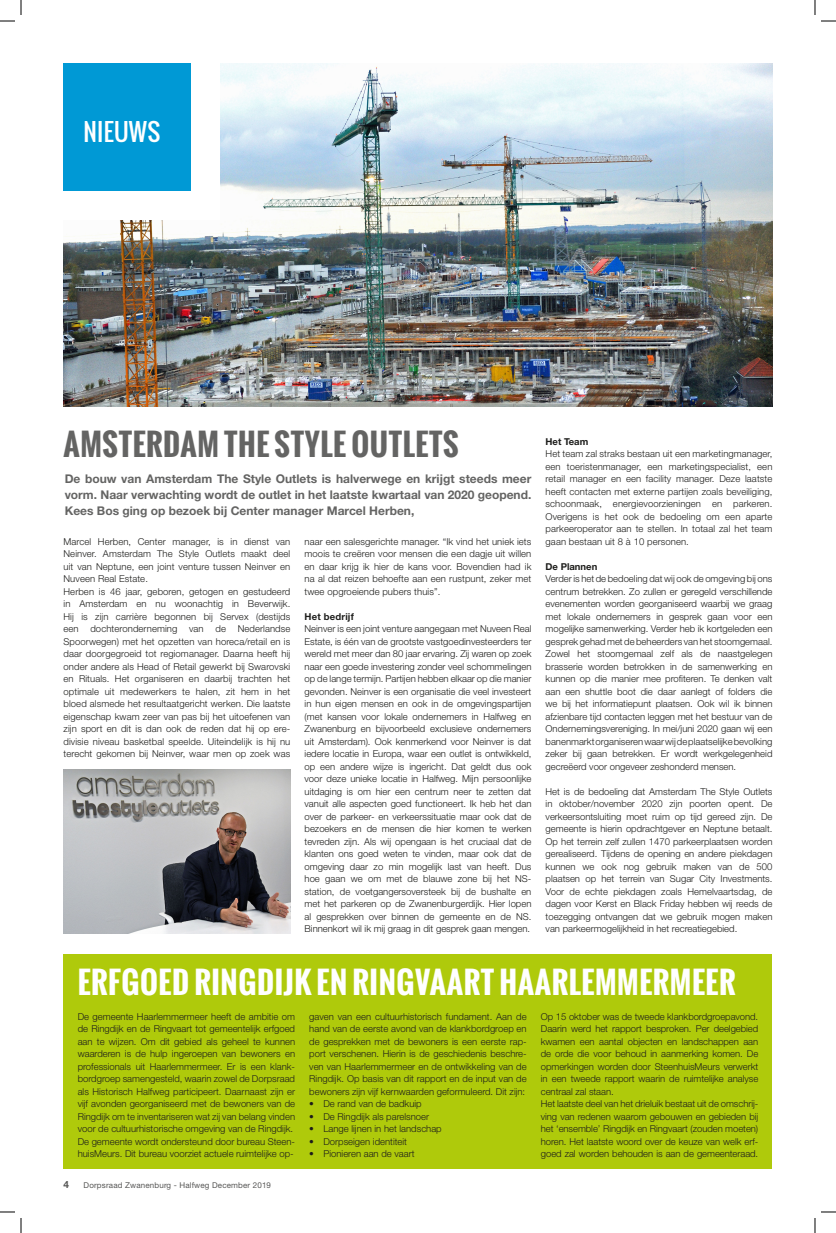
<style>
.page{position:relative;width:836px;height:1233px;background:#fff}
.page>*{position:absolute;margin:0;border:0;box-sizing:border-box;transform-origin:0 0}
.t1{font:700 30px "Oswald";letter-spacing:.02em;color:#fff}
.t2{font:700 30px "Oswald";letter-spacing:.02em;color:#646463}
.t3{font:24px "Oswald";letter-spacing:.01em;color:#fff}
.t4{font:700 12px/16px "Helvetica Neue LT Std";color:#646463;text-align:justify}
.t5{font:700 10px "Helvetica Neue LT Std";color:#575756}
.t6{font:300 9.5px/12.5px "Helvetica Neue LT Std";color:#1d1d1b;text-align:justify}
.t7{font:700 9.5px "Helvetica Neue LT Std";color:#1d1d1b}
.t8{font:700 9.5px "Helvetica Neue LT Std";letter-spacing:.02em;color:#1d1d1b}
.t9{font:8px "Helvetica Neue LT Std";letter-spacing:.02em;color:#575756}
</style>
<div class="page">
<img style="left:64px;top:64px;width:708px;height:343px">
<div style="left:21px;top:21px;width:198px;height:198px;background:#fff"></div>
<div style="left:64px;top:64px;width:127px;height:127px;background:#0099d5"></div>
<div style="left:64px;top:954px;width:708px;height:214px;background:#afca0b"></div>
<img style="left:64px;top:769px;width:226px;height:164px">
<svg style="left:0;top:1211px;width:15px;height:1px"></svg>
<svg style="left:821px;top:1211px;width:15px;height:1px"></svg>
<svg style="left:0;top:0;width:22px;height:22px"></svg>
<svg style="left:20px;top:1218px;width:2px;height:15px"></svg>
<svg style="left:814px;top:0;width:22px;height:22px"></svg>
<svg style="left:814px;top:1218px;width:2px;height:15px"></svg>
<h2 class="t3" style="left:83px;top:113px;width:78px">NIEUWS</h2>
<h1 class="t2" style="left:64px;top:422px;width:396px">AMSTERDAM THE STYLE OUTLETS</h1>
<p class="t4" style="left:65px;top:470px;width:468px">De bouw van Amsterdam The Style Outlets is halverwege en krijgt steeds meer vorm. Naar verwachting wordt de outlet in het laatste kwartaal van 2020 geopend.<br>Kees Bos ging op bezoek bij Center manager Marcel Herben,</p>
<p class="t6" style="left:64px;top:535px;width:228px;text-align:left">Marcel Herben, Center manager, is in dienst van Neinver. Amsterdam The Style Outlets maakt deel uit van Neptune, een joint venture tussen Neinver en Nuveen Real Estate.<br>Herben is 46 jaar, geboren, getogen en gestudeerd in Amsterdam en nu woonachtig in Beverwijk.<br>Hij is zijn carrière begonnen bij Servex (destijds een dochteronderneming van de Nederlandse Spoorwegen) met het opzetten van horeca/retail en is daar doorgegroeid tot regiomanager. Daarna heeft hij onder andere als Head of Retail gewerkt bij Swarovski en Rituals. Het organiseren en daarbij trachten het optimale uit medewerkers te halen, zit hem in het bloed alsmede het resultaatgericht werken. Die laatste eigenschap kwam zeer van pas bij het uitoefenen van zijn sport en dit is dan ook de reden dat hij op ere&shy;divisie niveau basketbal speelde. Uiteindelijk is hij nu terecht gekomen bij Neinver, waar men op zoek was</p>
<p class="t6" style="left:304px;top:535px;width:228px">naar een salesgerichte manager. “Ik vind het uniek iets moois te creëren voor mensen die een dagje uit willen en daar krijg ik hier de kans voor. Bovendien had ik na al dat reizen behoefte aan een rustpunt, zeker met twee opgroeiende pubers thuis”.</p>
<p class="t8" style="left:304px;top:610px;width:51px">Het bedrijf</p>
<p class="t6" style="left:304px;top:622px;width:228px">Neinver is een joint venture aangegaan met Nuveen Real Estate, is één van de grootste vastgoedinvesteerders ter wereld met meer dan 80 jaar ervaring. Zij waren op zoek naar een goede investering zonder veel schommelingen op de lange termijn. Partijen hebben elkaar op die manier gevonden. Neinver is een organisatie die veel investeert in hun eigen mensen en ook in de omgevingspartijen (met kansen voor lokale ondernemers in Halfweg en Zwanenburg en bijvoorbeeld exclusieve ondernemers uit Amsterdam). Ook kenmerkend voor Neinver is dat iedere locatie in Europa, waar een outlet is ontwikkeld, op een andere wijze is ingericht. Dat geldt dus ook voor deze unieke locatie in Halfweg. Mijn persoonlijke uitdaging is om hier een centrum neer te zetten dat vanuit alle aspecten goed functioneert. Ik heb het dan over de parkeer- en verkeerssituatie maar ook dat de bezoekers en de mensen die hier komen te werken tevreden zijn. Als wij opengaan is het cruciaal dat de klanten ons goed weten te vinden, maar ook dat de omgeving daar zo min mogelijk last van heeft. Dus hoe gaan we om met de blauwe zone bij het NS&shy;station, de voetgangersoversteek bij de bushalte en met het parkeren op de Zwanenburgerdijk. Hier lopen al gesprekken over binnen de gemeente en de NS.<br>Binnenkort wil ik mij graag in dit gesprek gaan mengen.</p>
<p class="t7" style="left:545px;top:435px;width:44px">Het Team</p>
<p class="t6" style="left:545px;top:447px;width:228px">Het team zal straks bestaan uit een marketingmanager, een toeristenmanager, een marketingspecialist, een retail manager en een facility manager. Deze laatste heeft contacten met externe partijen zoals beveiliging, schoonmaak, energievoorzieningen en parkeren.<br>Overigens is het ook de bedoeling om een aparte parkeeroperator aan te stellen. In totaal zal het team gaan bestaan uit 8 à 10 personen.</p>
<p class="t7" style="left:545px;top:560px;width:53px">De Plannen</p>
<p class="t6" style="left:545px;top:572px;width:228px">Verder is het de bedoeling dat wij ook de omgeving bij ons centrum betrekken. Zo zullen er geregeld verschillende evenementen worden georganiseerd waarbij we graag met lokale ondernemers in gesprek gaan voor een mogelijke samenwerking. Verder heb ik kortgeleden een gesprek gehad met de beheerders van het stoomgemaal.<br>Zowel het stoomgemaal zelf als de naastgelegen brasserie worden betrokken in de samenwerking en kunnen op die manier mee profiteren. Te denken valt aan een shuttle boot die daar aanlegt of folders die we bij het informatiepunt plaatsen. Ook wil ik binnen afzienbare tijd contacten leggen met het bestuur van de Ondernemingsvereniging. In mei/juni 2020 gaan wij een banenmarkt organiseren waar wij de plaatselijke bevolking zeker bij gaan betrekken. Er wordt werkgelegenheid gecreëerd voor ongeveer zeshonderd mensen.</p>
<p class="t6" style="left:545px;top:785px;width:228px">Het is de bedoeling dat Amsterdam The Style Outlets in oktober/november 2020 zijn poorten opent. De verkeersontsluiting moet ruim op tijd gereed zijn. De gemeente is hierin opdrachtgever en Neptune betaalt.<br>Op het terrein zelf zullen 1470 parkeerplaatsen worden gerealiseerd. Tijdens de opening en andere piekdagen kunnen we ook nog gebruik maken van de 500 plaatsen op het terrein van Sugar City Investments.<br>Voor de echte piekdagen zoals Hemelvaartsdag, de dagen voor Kerst en Black Friday hebben wij reeds de toezegging ontvangen dat we gebruik mogen maken van parkeermogelijkheid in het recreatiegebied.</p>
<h1 class="t1" style="left:78px;top:959px;width:659px">ERFGOED RINGDIJK EN RINGVAART HAARLEMMERMEER</h1>
<p class="t6" style="left:78px;top:1010px;width:219px;text-align:left">De gemeente Haarlemmermeer heeft de ambitie om de Ringdijk en de Ringvaart tot gemeentelijk erfgoed aan te wijzen. Om dit gebied als geheel te kunnen waarderen is de hulp ingeroepen van bewoners en professionals uit Haarlemmermeer. Er is een klank&shy;bordgroep samengesteld, waarin zowel de Dorpsraad als Historisch Halfweg participeert. Daarnaast zijn er vijf avonden georganiseerd met de bewoners van de Ringdijk om te inventariseren wat zij van belang vinden voor de cultuurhistorische omgeving van de Ringdijk.<br>De gemeente wordt ondersteund door bureau Steen&shy;huisMeurs. Dit bureau voorziet actuele ruimtelijke op-</p>
<p class="t6" style="left:309px;top:1010px;width:219px">gaven van een cultuurhistorisch fundament. Aan de hand van de eerste avond van de klankbordgroep en de gesprekken met de bewoners is een eerste rap&shy;port verschenen. Hierin is de geschiedenis beschre&shy;ven van Haarlemmermeer en de ontwikkeling van de Ringdijk. Op basis van dit rapport en de input van de bewoners zijn vijf kernwaarden geformuleerd. Dit zijn:</p>
<p class="t6" style="left:541px;top:1010px;width:219px;text-align:left">Op 15 oktober was de tweede klankbordgroepavond.<br>Daarin werd het rapport besproken. Per deelgebied kwamen een aantal objecten en landschappen aan de orde die voor behoud in aanmerking komen. De opmerkingen worden door SteenhuisMeurs verwerkt in een tweede rapport waarin de ruimtelijke analyse centraal zal staan.<br>Het laatste deel van het drieluik bestaat uit de omschrij&shy;ving van redenen waarom gebouwen en gebieden bij het ‘ensemble’ Ringdijk en Ringvaart (zouden moeten) horen. Het laatste woord over de keuze van welk erf&shy;goed zal worden behouden is aan de gemeenteraad.</p>
<p class="t6" style="left:309px;top:1097px;width:114px">• De rand van de badkuip</p>
<p class="t6" style="left:309px;top:1110px;width:121px">• De Ringdijk als parelsnoer</p>
<p class="t6" style="left:309px;top:1122px;width:134px">• Lange lijnen in het landschap</p>
<p class="t6" style="left:309px;top:1135px;width:99px">• Dorpseigen identiteit</p>
<p class="t6" style="left:309px;top:1147px;width:107px">• Pionieren aan de vaart</p>
<p class="t5" style="left:64px;top:1178px;width:7px">4</p>
<p class="t9" style="left:84px;top:1180px;width:189px">Dorpsraad Zwanenburg - Halfweg December 2019</p>
</div>
